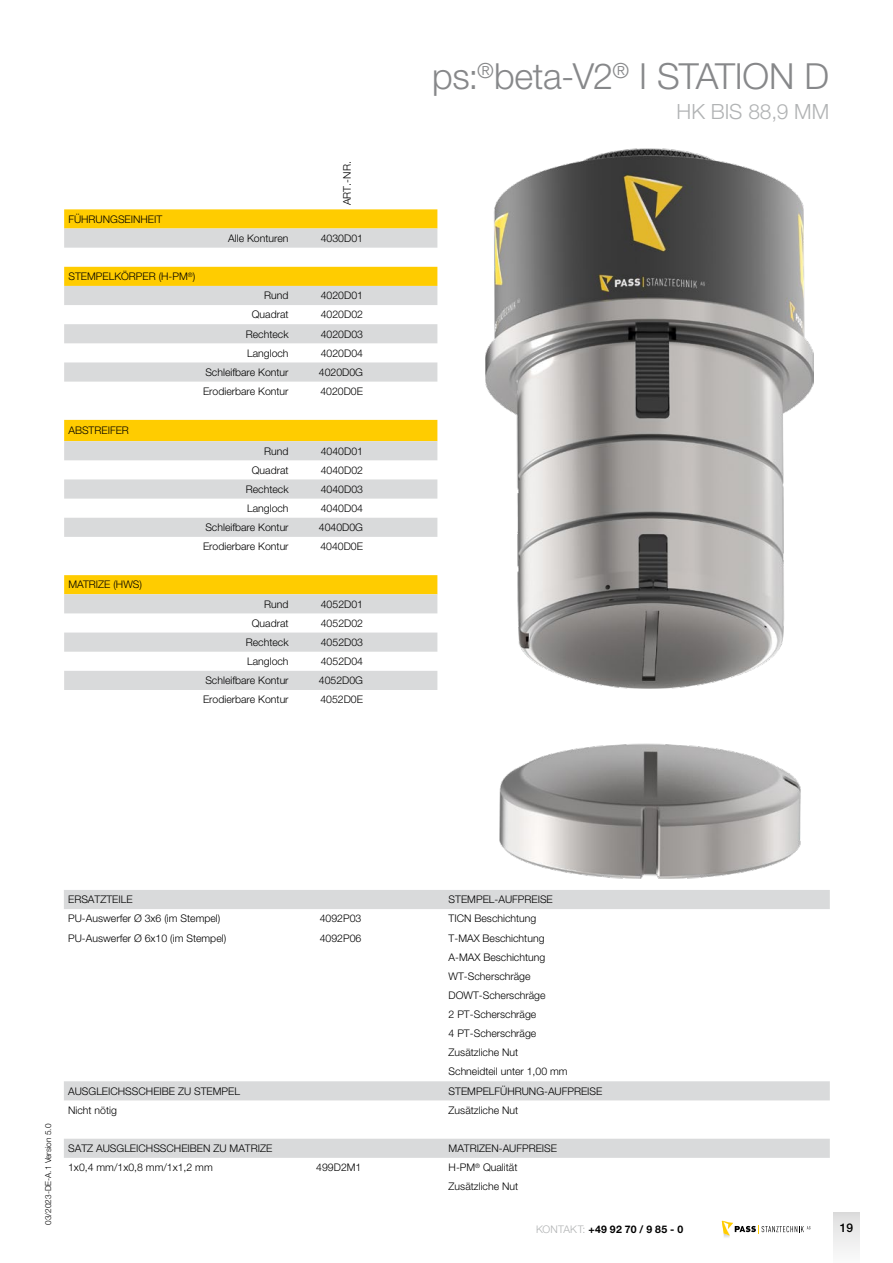
<style>
.page{position:relative;width:893px;height:1263px;background:#fff}
.page>*{position:absolute;margin:0;border:0;box-sizing:border-box;transform-origin:0 0}
.t1{font:300 36px "Helvetica Neue LT Std";letter-spacing:-.01em;color:#87888a}
.t2{font:300 21px "Helvetica Neue LT Std";letter-spacing:-.005em;color:#b1b3b4}
.t3{font:500 12px "Helvetica Neue LT Std";color:#000}
.t4{font:300 10.5px/19.2px "Helvetica Neue LT Std";color:#000}
.t5{font:700 10.5px "Helvetica Neue LT Std";letter-spacing:.03em;color:#000}
.t6{font:300 8.25px "Helvetica Neue LT Std";color:#000}
.s1{font-weight:300;color:#b1b3b4}
</style>
<div class="page">
<div style="left:834px;top:1212px;width:25px;height:51px;background:linear-gradient(to bottom,#dedede,#fbfbfb)"></div>
<svg style="left:722px;top:1221px;width:88px;height:17px"></svg>
<img style="left:485px;top:148px;width:328px;height:731px">
<svg style="left:64px;top:890px;width:766px;height:268px"></svg>
<div style="left:64px;top:209px;width:373px;height:19px;background:#fc0"></div>
<svg style="left:64px;top:228px;width:373px;height:462px"></svg>
<p class="t4" style="left:68px;top:209px;width:95px">FÜHRUNGSEINHEIT</p>
<p class="t4" style="left:337px;top:205px;width:45px;rotate:-90deg">ART.-NR.</p>
<p class="t4" style="left:228px;top:228px;width:62px">Alle Konturen</p>
<p class="t4" style="left:321px;top:228px;width:44px">4030D01</p>
<p class="t4" style="left:68px;top:267px;width:128px">STEMPELKÖRPER (H-PM<sup>®</sup>)</p>
<p class="t4" style="left:264px;top:286px;width:26px">Rund</p>
<p class="t4" style="left:321px;top:286px;width:44px">4020D01</p>
<p class="t4" style="left:252px;top:305px;width:38px">Quadrat</p>
<p class="t4" style="left:321px;top:305px;width:44px">4020D02</p>
<p class="t4" style="left:246px;top:324px;width:44px">Rechteck</p>
<p class="t4" style="left:321px;top:324px;width:44px">4020D03</p>
<p class="t4" style="left:247px;top:343px;width:43px">Langloch</p>
<p class="t4" style="left:321px;top:343px;width:44px">4020D04</p>
<p class="t4" style="left:205px;top:362px;width:85px">Schleifbare Kontur</p>
<p class="t4" style="left:319px;top:362px;width:46px">4020D0G</p>
<p class="t4" style="left:203px;top:381px;width:87px">Erodierbare Kontur</p>
<p class="t4" style="left:320px;top:381px;width:44px">4020D0E</p>
<p class="t4" style="left:68px;top:421px;width:62px">ABSTREIFER</p>
<p class="t4" style="left:68px;top:575px;width:75px">MATRIZE (HWS)</p>
<p class="t4" style="left:264px;top:441px;width:26px">Rund</p>
<p class="t4" style="left:321px;top:441px;width:44px">4040D01</p>
<p class="t4" style="left:252px;top:460px;width:38px">Quadrat</p>
<p class="t4" style="left:321px;top:460px;width:44px">4040D02</p>
<p class="t4" style="left:246px;top:479px;width:44px">Rechteck</p>
<p class="t4" style="left:321px;top:479px;width:44px">4040D03</p>
<p class="t4" style="left:247px;top:498px;width:43px">Langloch</p>
<p class="t4" style="left:321px;top:498px;width:44px">4040D04</p>
<p class="t4" style="left:205px;top:517px;width:85px">Schleifbare Kontur</p>
<p class="t4" style="left:319px;top:517px;width:46px">4040D0G</p>
<p class="t4" style="left:203px;top:537px;width:87px">Erodierbare Kontur</p>
<p class="t4" style="left:320px;top:537px;width:44px">4040D0E</p>
<p class="t4" style="left:264px;top:594px;width:26px">Rund</p>
<p class="t4" style="left:321px;top:594px;width:44px">4052D01</p>
<p class="t4" style="left:252px;top:613px;width:38px">Quadrat</p>
<p class="t4" style="left:321px;top:613px;width:44px">4052D02</p>
<p class="t4" style="left:246px;top:632px;width:44px">Rechteck</p>
<p class="t4" style="left:321px;top:632px;width:44px">4052D03</p>
<p class="t4" style="left:247px;top:651px;width:43px">Langloch</p>
<p class="t4" style="left:321px;top:651px;width:44px">4052D04</p>
<p class="t4" style="left:205px;top:670px;width:85px">Schleifbare Kontur</p>
<p class="t4" style="left:319px;top:670px;width:46px">4052D0G</p>
<p class="t4" style="left:203px;top:690px;width:87px">Erodierbare Kontur</p>
<p class="t4" style="left:320px;top:690px;width:44px">4052D0E</p>
<h1 class="t1" style="left:432px;top:55px;width:399px">ps:<sup>®</sup>beta-V2<sup>®</sup> I STATION D</h1>
<h2 class="t2" style="left:677px;top:99px;width:154px">HK BIS 88,9 MM</h2>
<p class="t6" style="left:43px;top:1225px;width:102px;rotate:-90deg">03/2023-DE-A.1 Version 5.0</p>
<p class="t4" style="left:68px;top:890px;width:66px">ERSATZTEILE</p>
<p class="t4" style="left:449px;top:890px;width:106px">STEMPEL-AUFPREISE</p>
<p class="t4" style="left:68px;top:909px;width:154px">PU-Auswerfer Ø 3x6 (im Stempel)</p>
<p class="t4" style="left:320px;top:909px;width:43px">4092P03</p>
<p class="t4" style="left:449px;top:909px;width:89px">TICN Beschichtung</p>
<p class="t4" style="left:68px;top:928px;width:160px">PU-Auswerfer Ø 6x10 (im Stempel)</p>
<p class="t4" style="left:320px;top:928px;width:43px">4092P06</p>
<p class="t4" style="left:449px;top:928px;width:121px">T-MAX Beschichtung<br>A-MAX Beschichtung<br>WT-Scherschräge<br>DOWT-Scherschräge<br>2 PT-Scherschräge<br>4 PT-Scherschräge<br>Zusätzliche Nut<br>Schneidteil unter 1,00 mm</p>
<p class="t4" style="left:68px;top:1081px;width:173px">AUSGLEICHSSCHEIBE ZU STEMPEL</p>
<p class="t4" style="left:449px;top:1081px;width:155px">STEMPELFÜHRUNG-AUFPREISE</p>
<p class="t4" style="left:68px;top:1100px;width:50px">Nicht nötig</p>
<p class="t4" style="left:449px;top:1100px;width:71px">Zusätzliche Nut</p>
<p class="t4" style="left:68px;top:1138px;width:206px">SATZ AUSGLEICHSSCHEIBEN ZU MATRIZE</p>
<p class="t4" style="left:449px;top:1138px;width:110px">MATRIZEN-AUFPREISE</p>
<p class="t4" style="left:68px;top:1157px;width:146px">1x0,4 mm/1x0,8 mm/1x1,2 mm</p>
<p class="t4" style="left:316px;top:1157px;width:47px">499D2M1</p>
<p class="t4" style="left:449px;top:1157px;width:71px">H-PM<sup>®</sup> Qualität<br>Zusätzliche Nut</p>
<p class="t5" style="left:536px;top:1223px;width:149px"><span class="s1">KONTAKT:</span> +49 92 70 / 9 85 - 0</p>
<p class="t3" style="left:840px;top:1221px;width:15px">19</p>
</div>
